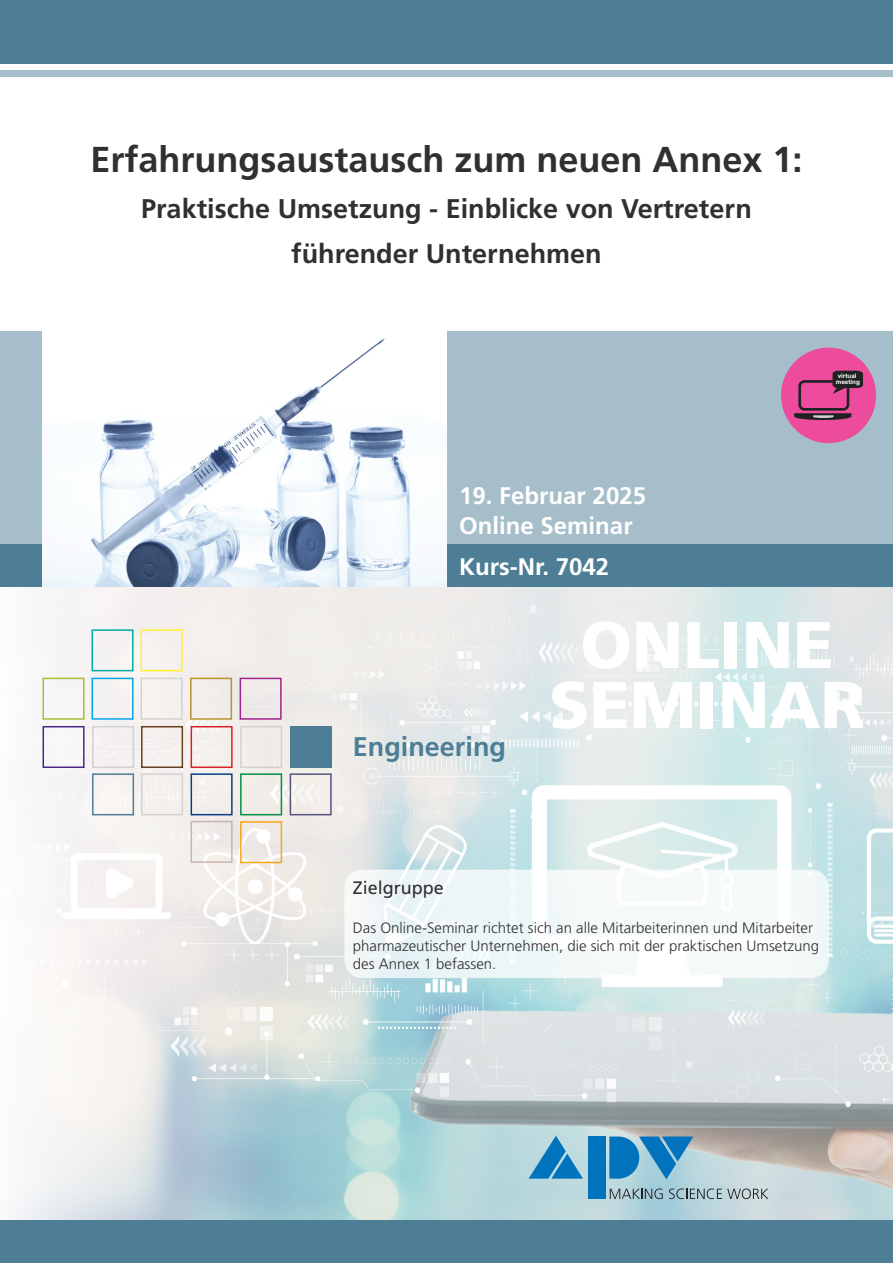
<style>
.page{position:relative;width:893px;height:1263px;background:#fff}
.page>*{position:absolute;margin:0;border:0;box-sizing:border-box;transform-origin:0 0}
.t1{font:900 66px/60px "Frutiger LT Std";color:#fff;text-align:center}
.t2{font:700 36px "Frutiger LT Std";color:#312f30}
.t3{font:700 27px/45.2px "Frutiger LT Std";color:#312f30;text-align:center}
.t4{font:700 27px "Frutiger LT Std";color:#4d7e95}
.t5{font:700 24px/30px "Frutiger LT Std";color:#fff}
.t6{font:18px "Frutiger LT Std";color:#312f30}
.t7{font:300 15px/18px "Frutiger LT Std";color:#312f30}
.t8{font:700 6.3px/6.3px "Arial";color:#fff}
</style>
<div class="page">
<img style="left:13px;top:587px;width:880px;height:633px">
<div style="left:0;top:0;width:893px;height:64px;background:#4d7e95"></div>
<div style="left:0;top:70px;width:893px;height:7px;background:#a6beca"></div>
<div style="left:0;top:1220px;width:893px;height:43px;background:#4d7e95"></div>
<div style="left:0;top:332px;width:893px;height:255px;background:#a6beca"></div>
<div style="left:0;top:544px;width:893px;height:43px;background:#4d7e95"></div>
<img style="left:43px;top:332px;width:403px;height:255px">
<svg style="left:529px;top:1136px;width:54px;height:42px"></svg>
<div style="left:588px;top:1136px;width:18px;height:63px;background:#0073bc"></div>
<svg style="left:609px;top:1136px;width:84px;height:43px"></svg>
<svg style="left:610px;top:1188px;width:53px;height:11px"></svg>
<svg style="left:669px;top:1188px;width:99px;height:11px"></svg>
<div style="left:781px;top:348px;width:95px;height:95px;background:#ed4c9c;border-radius:50%"></div>
<div style="left:798px;top:380px;width:51px;height:31px;border:3px solid #202123;border-radius:5px"></div>
<svg style="left:794px;top:413px;width:57px;height:7px"></svg>
<svg style="left:830px;top:370px;width:33px;height:26px"></svg>
<div style="left:344px;top:870px;width:485px;height:108px;background:#f4f9f9;border-radius:18px"></div>
<div style="left:92px;top:629px;width:42px;height:42px;border:1px solid #00aca2"></div>
<div style="left:92px;top:678px;width:42px;height:42px;border:1px solid #00a6e8"></div>
<div style="left:43px;top:678px;width:42px;height:42px;border:1px solid #a7bd39"></div>
<div style="left:240px;top:773px;width:42px;height:42px;border:1px solid #008f46"></div>
<div style="left:92px;top:773px;width:42px;height:42px;border:1px solid #4d7e95"></div>
<div style="left:240px;top:821px;width:42px;height:42px;border:1px solid #f9a51b"></div>
<div style="left:141px;top:629px;width:42px;height:42px;border:1px solid #fff229"></div>
<svg style="left:140px;top:677px;width:143px;height:92px"></svg>
<div style="left:191px;top:821px;width:42px;height:42px;border:1px solid #c7b5ac"></div>
<div style="left:141px;top:773px;width:42px;height:42px;border:1px solid #d1d2d4"></div>
<div style="left:191px;top:773px;width:42px;height:42px;border:1px solid #083e89"></div>
<div style="left:141px;top:726px;width:42px;height:42px;border:1px solid #67401f"></div>
<div style="left:92px;top:726px;width:42px;height:42px;border:1px solid #d1d2d4"></div>
<div style="left:43px;top:726px;width:42px;height:42px;border:1px solid #4a2785"></div>
<div style="left:290px;top:773px;width:42px;height:42px;border:1px solid #535481"></div>
<div style="left:290px;top:726px;width:42px;height:41px;background:#4d7e95"></div>
<h2 class="t2" style="left:90px;top:139px;width:714px">Erfahrungsaustausch zum neuen Annex 1:</h2>
<h3 class="t3" style="left:141px;top:186px;width:612px">Praktische Umsetzung - Einblicke von Vertretern führender Unternehmen</h3>
<h3 class="t5" style="left:459px;top:481px;width:188px">19. Februar 2025<br>Online Seminar</h3>
<h3 class="t5" style="left:459px;top:551px;width:151px">Kurs-Nr. 7042</h3>
<p class="t8" style="left:836px;top:372px;width:26px">virtual meeting</p>
<h3 class="t4" style="left:353px;top:731px;width:155px">Engineering</h3>
<h1 class="t1" style="left:549px;top:615px;width:317px">ONLINE<br>SEMINAR</h1>
<p class="t6" style="left:353px;top:877px;width:93px">Zielgruppe</p>
<p class="t7" style="left:353px;top:919px;width:468px">Das Online-Seminar richtet sich an alle Mitarbeiterinnen und Mitarbeiter pharmazeutischer Unternehmen, die sich mit der praktischen Umsetzung des Annex 1 befassen.</p>
</div>
